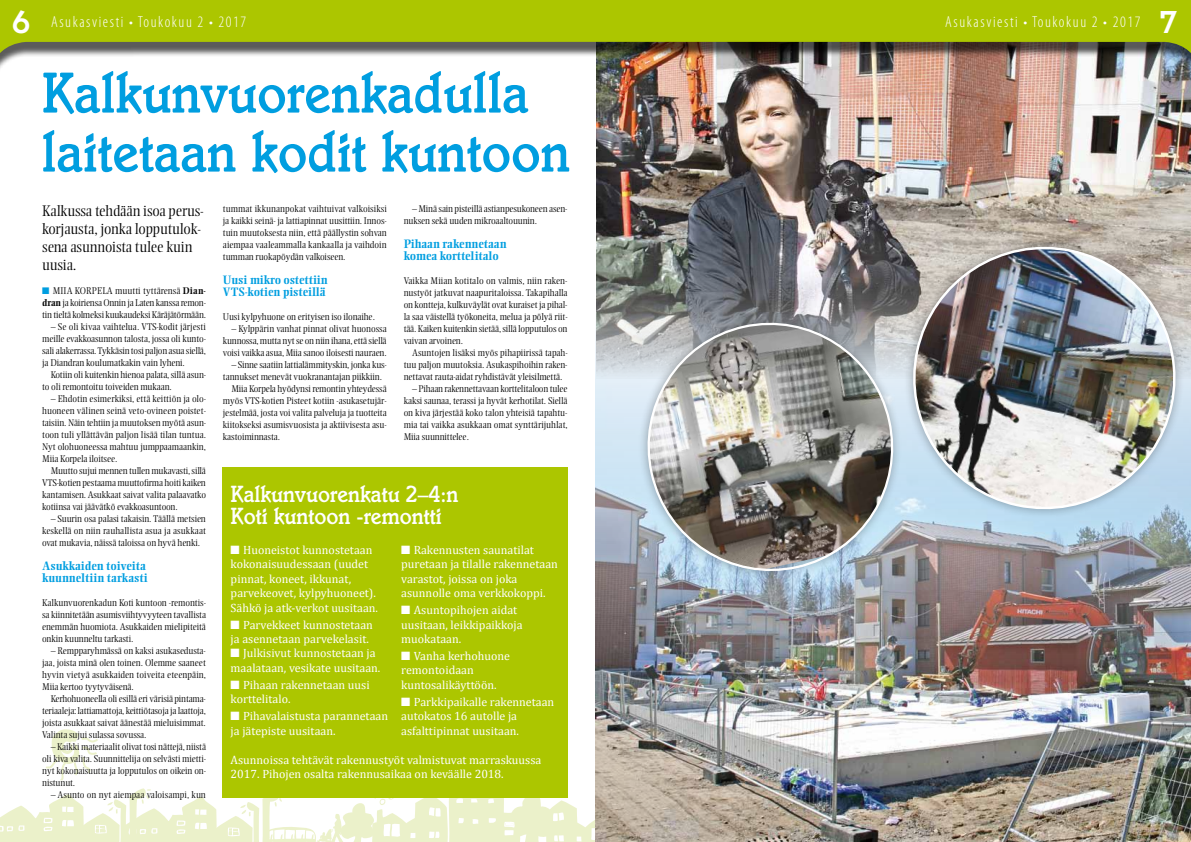
<style>
.page{position:relative;width:1191px;height:842px;background:#fff}
.page>*{position:absolute;margin:0;border:0;box-sizing:border-box;transform-origin:0 0}
.t1{font:500 59px/59px "Italia";color:#009ee0;scale:.9 1}
.t2{font:500 24px/22px "Italia";color:#fff;scale:.9 1}
.t3{font:300 condensed 16px "Myriad Pro";letter-spacing:.1em;color:#fff}
.t4{font:300 15px/18px "Ellington";color:#000}
.t5{font:12px/14.4px "Cambria";color:#fff}
.t6{font:700 12px/12px "Ellington";color:#009ee0}
.t7{font:300 9.5px/12px "Ellington";color:#000;text-align:justify}
.s1{font-family:"Insignia A";font-weight:400;font-stretch:normal;font-size:35px}
.s2{color:#009ee0}
.s3{font-weight:700}
</style>
<div class="page">
<img style="left:596px;top:86px;width:595px;height:228px">
<div style="left:0;top:0;width:1191px;height:86px;background:#000;opacity:.65"></div>
<svg style="left:0;top:0;width:1191px;height:73px;background:#a9b440"></svg>
<svg style="left:0;top:729px;width:595px;height:113px"></svg>
<img style="left:595px;top:314px;width:596px;height:528px">
<div style="left:222px;top:467px;width:346px;height:331px;background:#acc600"></div>
<img style="left:637px;top:312px;width:267px;height:270px">
<img style="left:899px;top:233px;width:290px;height:287px">
<h3 class="t3" style="left:12px;top:13px;width:236px"><span class="s1">6</span> Asukasviesti • Toukokuu 2 • 2017</h3>
<h3 class="t3" style="left:945px;top:13px;width:233px">Asukasviesti • Toukokuu 2 • 2017 <span class="s1">7</span></h3>
<h1 class="t1" style="left:42px;top:63px;width:589px">Kalkunvuorenkadulla laitetaan kodit kuntoon</h1>
<h3 class="t4" style="left:42px;top:202px;width:163px">Kalkussa tehdään isoa perus&shy;korjausta, jonka lopputulok&shy;sena asunnoista tulee kuin uusia.</h3>
<p class="t7" style="left:42px;top:285px;width:165px"><span class="s2">■</span> Miia Korpela muutti tyttärensä <span class="s3">Dian&shy;dran</span> ja koiriensa Onnin ja Laten kanssa remon&shy;tin tieltä kolmeksi kuukaudeksi Käräjätörmään.</p>
<p class="t7" style="left:42px;top:321px;width:165px;text-indent:9px">– Se oli kivaa vaihtelua. VTS-kodit järjesti meille evakkoasunnon talosta, jossa oli kunto&shy;sali alakerrassa. Tykkäsin tosi paljon asua siellä, ja Diandran koulumatkakin vain lyheni.</p>
<p class="t7" style="left:42px;top:369px;width:165px;text-indent:9px">Kotiin oli kuitenkin hienoa palata, sillä asun&shy;to oli remontoitu toiveiden mukaan.</p>
<p class="t7" style="left:42px;top:393px;width:165px;text-indent:9px">– Ehdotin esimerkiksi, että keittiön ja olo&shy;huoneen välinen seinä veto-ovineen poistet&shy;taisiin. Näin tehtiin ja muutoksen myötä asun&shy;toon tuli yllättävän paljon lisää tilan tuntua.<br>Nyt olohuoneessa mahtuu jumppaamaankin, Miia Korpela iloitsee.</p>
<p class="t7" style="left:42px;top:465px;width:165px;text-indent:9px">Muutto sujui mennen tullen mukavasti, sillä VTS-kotien pestaama muuttofirma hoiti kaiken kantamisen. Asukkaat saivat valita palaavatko kotiinsa vai jäävätkö evakkoasuntoon.</p>
<p class="t7" style="left:42px;top:513px;width:165px;text-indent:9px">– Suurin osa palasi takaisin. Täällä metsien keskellä on niin rauhallista asua ja asukkaat ovat mukavia, näissä taloissa on hyvä henki.</p>
<p class="t6" style="left:42px;top:560px;width:107px">Asukkaiden toiveita kuunneltiin tarkasti</p>
<p class="t7" style="left:42px;top:597px;width:165px">Kalkunvuorenkadun Koti kuntoon -remontis&shy;sa kiinnitetään asumisviihtyvyyteen tavallista enemmän huomiota. Asukkaiden mielipiteitä onkin kuunneltu tarkasti.</p>
<p class="t7" style="left:42px;top:645px;width:165px;text-indent:9px">– Rempparyhmässä on kaksi asukasedusta&shy;jaa, joista minä olen toinen. Olemme saaneet hyvin vietyä asukkaiden toiveita eteenpäin, Miia kertoo tyytyväisenä.</p>
<p class="t7" style="left:42px;top:693px;width:165px;text-indent:9px">Kerhohuoneella oli esillä eri värisiä pintama&shy;teriaaleja: lattiamattoja, keittiötasoja ja laattoja, joista asukkaat saivat äänestää mieluisimmat.<br>Valinta sujui sulassa sovussa.</p>
<p class="t7" style="left:42px;top:741px;width:165px;text-indent:9px">– Kaikki materiaalit olivat tosi nättejä, niistä oli kiva valita. Suunnittelija on selvästi mietti&shy;nyt kokonaisuutta ja lopputulos on oikein on&shy;nistunut.</p>
<p class="t7" style="left:51px;top:789px;width:157px">– Asunto on nyt aiempaa valoisampi, kun</p>
<p class="t7" style="left:223px;top:203px;width:165px">tummat ikkunanpokat vaihtuivat valkoisiksi ja kaikki seinä- ja lattiapinnat uusittiin. Innos&shy;tuin muutoksesta niin, että päällystin sohvan aiempaa vaaleammalla kankaalla ja vaihdoin tumman ruokapöydän valkoiseen.</p>
<p class="t6" style="left:223px;top:274px;width:106px">Uusi mikro ostettiin<br>VTS-kotien pisteillä</p>
<p class="t7" style="left:223px;top:311px;width:153px">Uusi kylpyhuone on erityisen iso ilonaihe.</p>
<p class="t7" style="left:223px;top:323px;width:165px;text-indent:9px">– Kylppärin vanhat pinnat olivat huonossa kunnossa, mutta nyt se on niin ihana, että siellä voisi vaikka asua, Miia sanoo iloisesti nauraen.</p>
<p class="t7" style="left:231px;top:359px;width:157px">– Sinne saatiin lattialämmityskin, jonka kus-</p>
<p class="t7" style="left:223px;top:371px;width:160px">tannukset menevät vuokranantajan piikkiin.</p>
<p class="t7" style="left:231px;top:383px;width:157px">Miia Korpela hyödynsi remontin yhteydessä</p>
<p class="t7" style="left:223px;top:395px;width:165px">myös VTS-kotien Pisteet kotiin -asukasetujär-</p>
<p class="t7" style="left:223px;top:407px;width:165px">jestelmää, josta voi valita palveluja ja tuotteita</p>
<p class="t7" style="left:223px;top:419px;width:165px">kiitokseksi asumisvuosista ja aktiivisesta asu-</p>
<p class="t7" style="left:223px;top:431px;width:59px">kastoiminnasta.</p>
<p class="t7" style="left:404px;top:203px;width:165px;text-indent:9px">– Minä sain pisteillä astianpesukoneen asen&shy;nuksen sekä uuden mikroaaltouunin.</p>
<p class="t6" style="left:404px;top:238px;width:104px">Pihaan rakennetaan komea korttelitalo</p>
<p class="t7" style="left:404px;top:275px;width:165px">Vaikka Miian kotitalo on valmis, niin raken&shy;nustyöt jatkuvat naapuritaloissa. Takapihalla on kontteja, kulkuväylät ovat kuraiset ja pihal&shy;la saa väistellä työkoneita, melua ja pölyä riit&shy;tää. Kaiken kuitenkin sietää, sillä lopputulos on vaivan arvoinen.</p>
<p class="t7" style="left:404px;top:347px;width:165px;text-indent:9px">Asuntojen lisäksi myös pihapiirissä tapah&shy;tuu paljon muutoksia. Asukaspihoihin raken&shy;nettavat rauta-aidat ryhdistävät yleisilmettä.</p>
<p class="t7" style="left:404px;top:383px;width:165px;text-indent:9px">– Pihaan rakennettavaan korttelitaloon tulee kaksi saunaa, terassi ja hyvät kerhotilat. Siellä on kiva järjestää koko talon yhteisiä tapahtu&shy;mia tai vaikka asukkaan omat synttärijuhlat, Miia suunnittelee.</p>
<h2 class="t2" style="left:230px;top:483px;width:255px">Kalkunvuorenkatu 2–4:n<br>Koti kuntoon -remontti</h2>
<p class="t5" style="left:231px;top:543px;width:149px">■ Huoneistot kunnostetaan kokonaisuudessaan (uudet pinnat, koneet, ikkunat, parvekeovet, kylpyhuoneet).<br>Sähkö ja atk-verkot uusitaan.</p>
<p class="t5" style="left:231px;top:617px;width:144px">■ Parvekkeet kunnostetaan ja asennetaan parvekelasit.</p>
<p class="t5" style="left:231px;top:646px;width:151px">■ Julkisivut kunnostetaan ja maalataan, vesikate uusitaan.</p>
<p class="t5" style="left:231px;top:677px;width:140px">■ Pihaan rakennetaan uusi korttelitalo.</p>
<p class="t5" style="left:231px;top:709px;width:159px">■ Pihavalaistusta parannetaan ja jätepiste uusitaan.</p>
<p class="t5" style="left:401px;top:543px;width:158px">■ Rakennusten saunatilat puretaan ja tilalle rakennetaan varastot, joissa on joka asunnolle oma verkkokoppi.</p>
<p class="t5" style="left:401px;top:603px;width:123px">■ Asuntopihojen aidat uusitaan, leikkipaikkoja muokataan.</p>
<p class="t5" style="left:401px;top:649px;width:110px">■ Vanha kerhohuone remontoidaan kuntosalikäyttöön.</p>
<p class="t5" style="left:401px;top:694px;width:154px">■ Parkkipaikalle rakennetaan autokatos 16 autolle ja asfalttipinnat uusitaan.</p>
<p class="t5" style="left:231px;top:753px;width:312px">Asunnoissa tehtävät rakennustyöt valmistuvat marraskuussa<br>2017. Pihojen osalta rakennusaikaa on keväälle 2018.</p>
</div>
